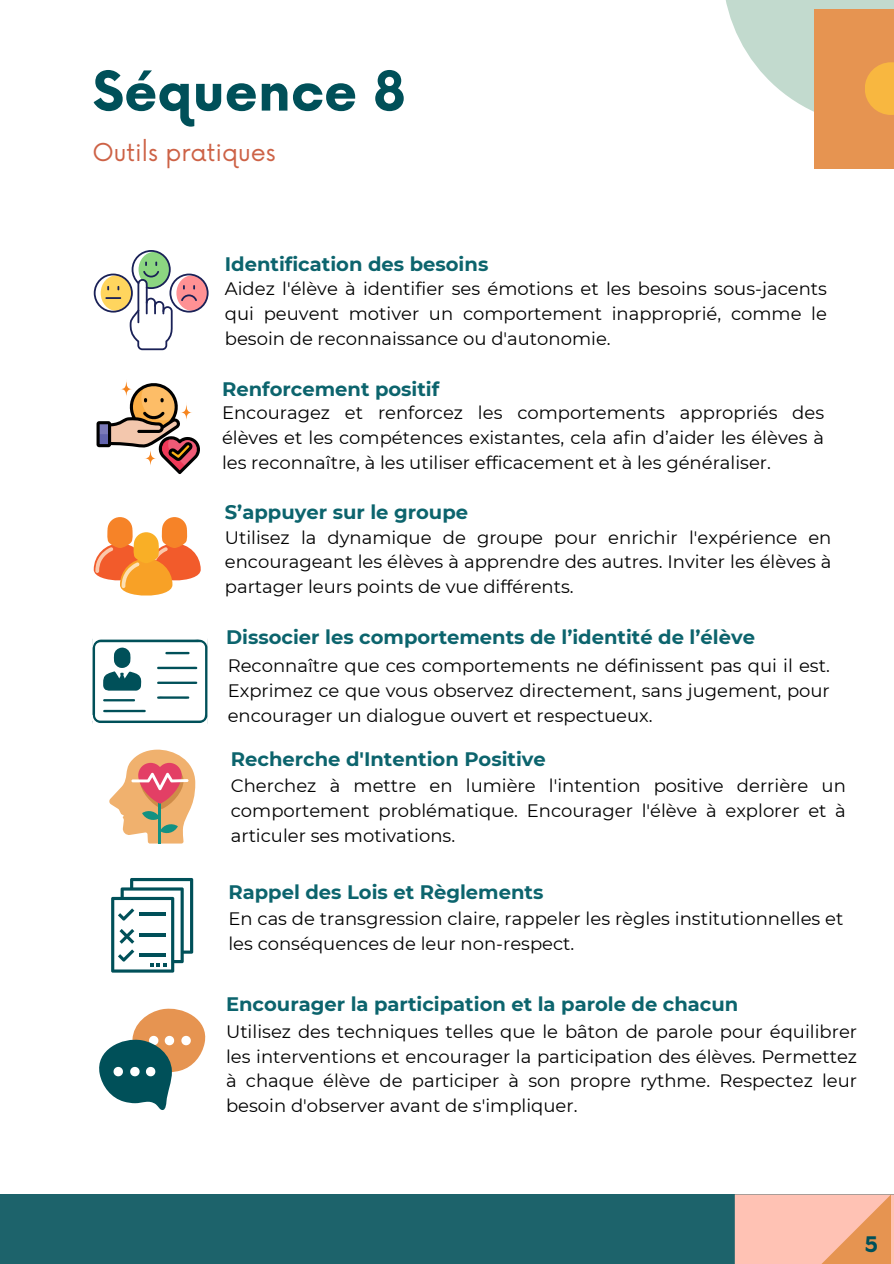
<style>
.page{position:relative;width:894px;height:1264px;background:#fff}
.page>*{position:absolute;margin:0;border:0;box-sizing:border-box;transform-origin:0 0}
.t1{font:700 53.4px "Now";color:#005059}
.t2{font:24px "Now";color:#cd6246}
.t3{font:700 21px "Now";color:#005059}
.t4{font:700 19.5px "Montserrat";color:#0c646d}
.t5{font:18px/24.8px "Montserrat";color:#000;text-align:justify}
</style>
<div class="page">
<svg style="left:726px;top:0;width:167px;height:112px"></svg>
<div style="left:814px;top:9px;width:79px;height:159px;background:#e69451"></div>
<svg style="left:865px;top:62px;width:28px;height:53px"></svg>
<div style="left:0;top:1194px;width:893px;height:69px;background:#1d636b"></div>
<svg style="left:734px;top:1194px;width:159px;height:69px;background:#f7b79e"></svg>
<svg style="left:109px;top:749px;width:86px;height:94px"></svg>
<svg style="left:111px;top:878px;width:82px;height:94px"></svg>
<svg style="left:99px;top:1008px;width:107px;height:102px"></svg>
<svg style="left:94px;top:250px;width:114px;height:100px"></svg>
<svg style="left:96px;top:380px;width:104px;height:94px"></svg>
<svg style="left:94px;top:517px;width:107px;height:79px"></svg>
<svg style="left:92px;top:639px;width:115px;height:85px"></svg>
<p class="t1" style="left:92px;top:62px;width:314px">Séquence 8</p>
<h3 class="t2" style="left:92px;top:138px;width:185px">Outils pratiques</h3>
<p class="t4" style="left:225px;top:252px;width:265px">Identification des besoins</p>
<h3 class="t5" style="left:225px;top:276px;width:603px">Aidez l'élève à identifier ses émotions et les besoins sous-jacents qui peuvent motiver un comportement inapproprié, comme le besoin de reconnaissance ou d'autonomie.</h3>
<p class="t4" style="left:222px;top:377px;width:219px">Renforcement positif</p>
<p class="t5" style="left:222px;top:400px;width:603px">Encouragez et renforcez les comportements appropriés des élèves et les compétences existantes, cela afin d’aider les élèves à les reconnaître, à les utiliser efficacement et à les généraliser.</p>
<h3 class="t4" style="left:225px;top:500px;width:245px">S’appuyer sur le groupe</h3>
<p class="t5" style="left:225px;top:525px;width:608px">Utilisez la dynamique de groupe pour enrichir l'expérience en encourageant les élèves à apprendre des autres. Inviter les élèves à partager leurs points de vue différents.</p>
<p class="t4" style="left:226px;top:625px;width:530px">Dissocier les comportements de l’identité de l’élève</p>
<h3 class="t5" style="left:228px;top:653px;width:603px">Reconnaître que ces comportements ne définissent pas qui il est.<br>Exprimez ce que vous observez directement, sans jugement, pour encourager un dialogue ouvert et respectueux.</h3>
<p class="t4" style="left:231px;top:747px;width:316px">Recherche d'Intention Positive</p>
<p class="t5" style="left:231px;top:773px;width:616px">Cherchez à mettre en lumière l'intention positive derrière un comportement problématique. Encourager l'élève à explorer et à articuler ses motivations.</p>
<p class="t4" style="left:228px;top:880px;width:316px">Rappel des Lois et Règlements</p>
<p class="t5" style="left:228px;top:906px;width:616px">En cas de transgression claire, rappeler les règles institutionnelles et les conséquences de leur non-respect.</p>
<p class="t4" style="left:226px;top:992px;width:513px">Encourager la participation et la parole de chacun</p>
<h3 class="t5" style="left:226px;top:1018px;width:632px">Utilisez des techniques telles que le bâton de parole pour équilibrer les interventions et encourager la participation des élèves. Permettez à chaque élève de participer à son propre rythme. Respectez leur besoin d'observer avant de s'impliquer.</h3>
<p class="t3" style="left:864px;top:1233px;width:15px">5</p>
</div>
